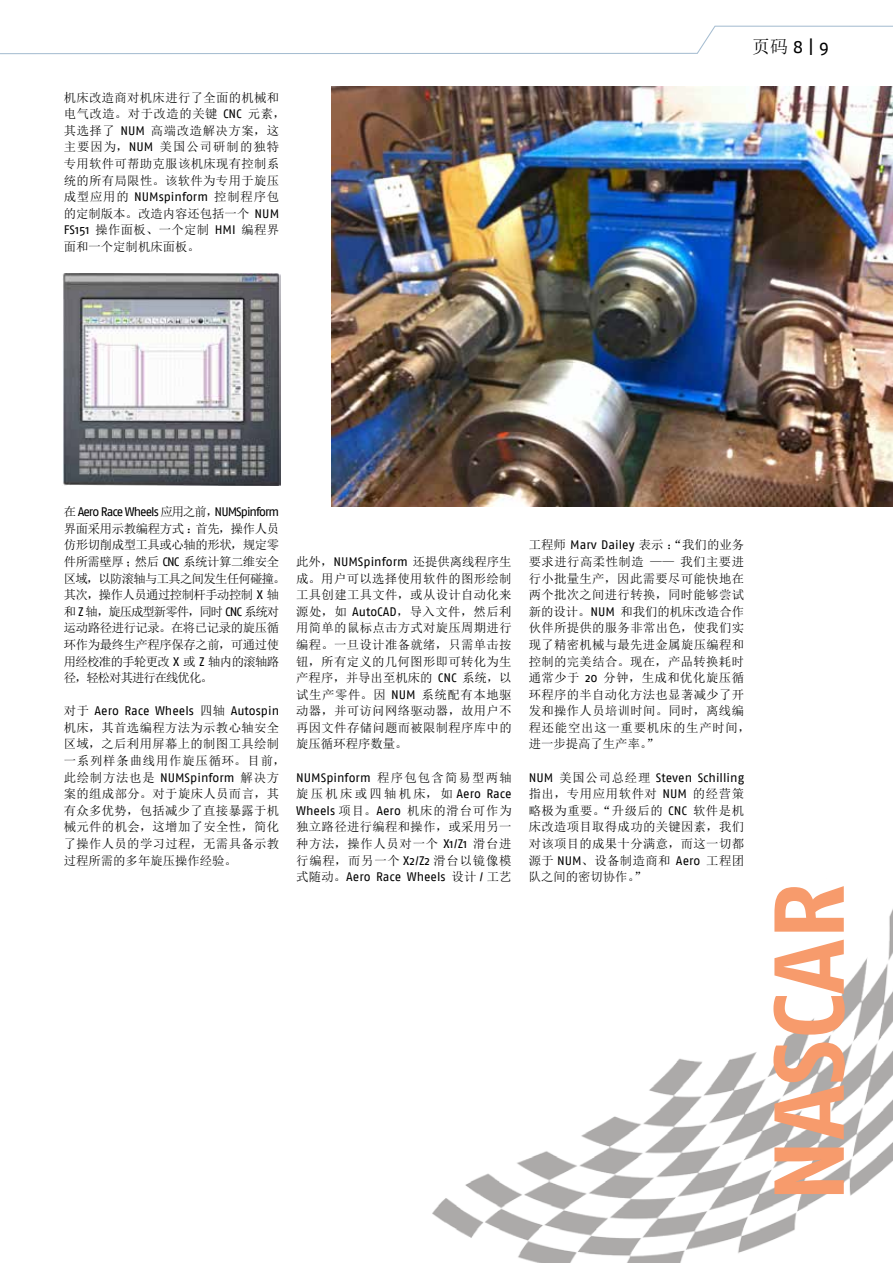
<style>
.page{position:relative;width:893px;height:1263px;background:#fff}
.page>*{position:absolute;margin:0;border:0;box-sizing:border-box;transform-origin:0 0}
.t1{font:700 99px "Fago No";color:#f79b6c}
.t2{font:18px "Fago No";color:#000}
.t3{font:12.3px/16.6px "Sim Sun";letter-spacing:.025em;color:#000;text-align:justify}
.t4{font:12.3px/16.6px "Sim Sun";letter-spacing:-.035em;color:#000}
.t5{font:12.3px "Fago No";color:#000}
.t6{font:12.3px "Fago No";letter-spacing:-.08em;color:#000}
.s1{font-family:"Fago No"}
.s2{font-family:"Sim Sun"}
</style>
<div class="page">
<img style="left:432px;top:909px;width:461px;height:354px">
<svg style="left:0;top:25px;width:893px;height:30px"></svg>
<img style="left:332px;top:87px;width:561px;height:420px">
<img style="left:63px;top:274px;width:217px;height:211px">
<p class="t3" style="left:64px;top:89px;width:223px;text-align:left">机床改造商对机床进行了全面的机械和电气改造。对于改造的关键 <span class="s1">CNC</span> 元素，其选择了 <span class="s1">NUM</span> 高端改造解决方案，这主要因为，<span class="s1">NUM</span> 美国公司研制的独特专用软件可帮助克服该机床现有控制系统的所有局限性。该软件为专用于旋压</p>
<p class="t5" style="left:64px;top:190px;width:217px"><span class="s2">成型应用的</span> NUMspinform <span class="s2">控制程序包</span></p>
<p class="t3" style="left:64px;top:205px;width:217px">的定制版本。改造内容还包括一个 <span class="s1">NUM FS151</span> 操作面板、一个定制 <span class="s1">HMI</span> 编程界面和一个定制机床面板。</p>
<h2 class="t2" style="left:752px;top:37px;width:79px"><span class="s2">页码</span> 8 | 9</h2>
<p class="t6" style="left:64px;top:505px;width:217px"><span class="s2">在</span> Aero Race Wheels <span class="s2">应用之前，</span>NUMSpinform</p>
<p class="t4" style="left:64px;top:520px;width:223px">界面采用示教编程方式：首先，操作人员仿形切削成型工具或心轴的形状，规定零件所需壁厚；然后 <span class="s1">CNC</span> 系统计算二维安全区域，以防滚轴与工具之间发生任何碰撞。其次，操作人员通过控制杆手动控制 <span class="s1">X</span> 轴和 <span class="s1">Z</span> 轴，旋压成型新零件，同时 <span class="s1">CNC</span> 系统对运动路径进行记录。在将已记录的旋压循环作为最终生产程序保存之前，可通过使用经校准的手轮更改 <span class="s1">X</span> 或 <span class="s1">Z</span> 轴内的滚轴路径，轻松对其进行在线优化。</p>
<p class="t5" style="left:64px;top:704px;width:217px"><span class="s2">对于</span> Aero Race Wheels <span class="s2">四轴</span> Autospin</p>
<p class="t3" style="left:64px;top:719px;width:223px;text-align:left">机床，其首选编程方法为示教心轴安全区域，之后利用屏幕上的制图工具绘制一系列样条曲线用作旋压循环。目前，</p>
<p class="t5" style="left:64px;top:770px;width:217px"><span class="s2">此绘制方法也是</span> NUMSpinform <span class="s2">解决方</span></p>
<p class="t3" style="left:64px;top:785px;width:217px">案的组成部分。对于旋床人员而言，其有众多优势，包括减少了直接暴露于机械元件的机会，这增加了安全性，简化了操作人员的学习过程，无需具备示教过程所需的多年旋压操作经验。</p>
<p class="t3" style="left:296px;top:553px;width:217px">此外，<span class="s1">NUMSpinform</span> 还提供离线程序生成。用户可以选择使用软件的图形绘制工具创建工具文件，或从设计自动化来源处，如 <span class="s1">AutoCAD</span>，导入文件，然后利用简单的鼠标点击方式对旋压周期进行编程。一旦设计准备就绪，只需单击按钮，所有定义的几何图形即可转化为生产程序，并导出至机床的 <span class="s1">CNC</span> 系统，以试生产零件。因 <span class="s1">NUM</span> 系统配有本地驱动器，并可访问网络驱动器，故用户不再因文件存储问题而被限制程序库中的旋压循环程序数量。</p>
<p class="t5" style="left:296px;top:770px;width:217px">NUMSpinform <span class="s2">程序包包含简易型两轴</span></p>
<p class="t3" style="left:296px;top:785px;width:217px">旋压机床或四轴机床，如 <span class="s1">Aero Race Wheels</span> 项目。<span class="s1">Aero</span> 机床的滑台可作为独立路径进行编程和操作，或采用另一种方法，操作人员对一个 <span class="s1">X1/Z1</span> 滑台进行编程，而另一个 <span class="s1">X2/Z2</span> 滑台以镜像模</p>
<p class="t5" style="left:296px;top:870px;width:217px"><span class="s2">式随动。</span>Aero Race Wheels <span class="s2">设计</span> / <span class="s2">工艺</span></p>
<p class="t3" style="left:529px;top:537px;width:223px;text-align:left">工程师 <span class="s1">Marv Dailey</span> 表示：“我们的业务要求进行高柔性制造 —— 我们主要进行小批量生产，因此需要尽可能快地在两个批次之间进行转换，同时能够尝试新的设计。<span class="s1">NUM</span> 和我们的机床改造合作伙伴所提供的服务非常出色，使我们实现了精密机械与最先进金属旋压编程和控制的完美结合。现在，产品转换耗时通常少于 <span class="s1">20</span> 分钟，生成和优化旋压循环程序的半自动化方法也显著减少了开发和操作人员培训时间。同时，离线编程还能空出这一重要机床的生产时间，进一步提高了生产率。”</p>
<p class="t5" style="left:529px;top:770px;width:217px">NUM <span class="s2">美国公司总经理</span> Steven Schilling</p>
<p class="t3" style="left:529px;top:785px;width:217px">指出，专用应用软件对 <span class="s1">NUM</span> 的经营策略极为重要。“升级后的 <span class="s1">CNC</span> 软件是机床改造项目取得成功的关键因素，我们对该项目的成果十分满意，而这一切都源于 <span class="s1">NUM</span>、设备制造商和 <span class="s1">Aero</span> 工程团队之间的密切协作。”</p>
<h1 class="t1" style="left:751px;top:1202px;width:320px;rotate:-90deg">NASCAR</h1>
</div>
